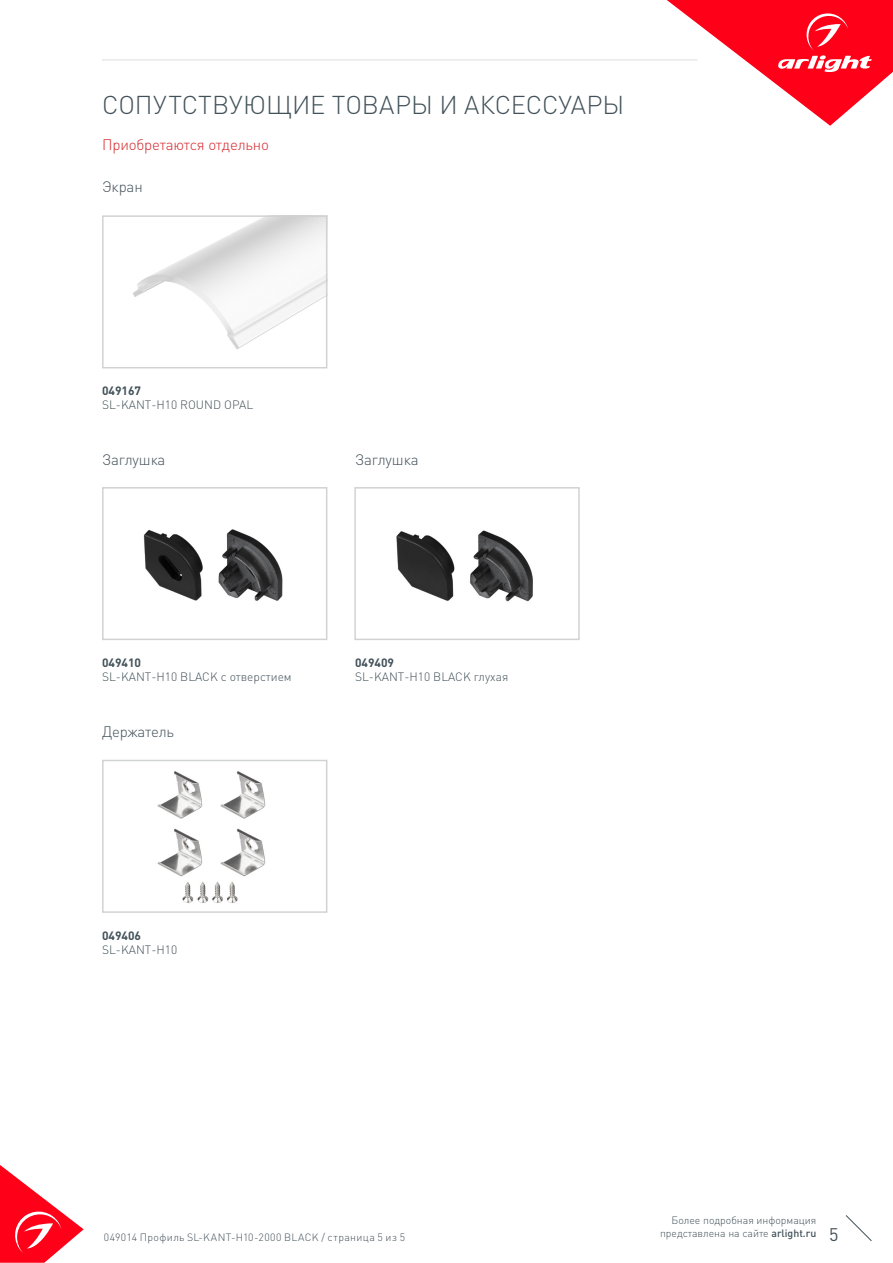
<style>
.page{position:relative;width:893px;height:1263px;background:#fff}
.page>*{position:absolute;margin:0;border:0;box-sizing:border-box;transform-origin:0 0}
.t1{font:300 25.5px "DIN Pro";color:#425159}
.t2{font:18px "DIN Pro";color:#425159}
.t3{font:300 15px "DIN Pro";letter-spacing:-.01em;color:#425159}
.t4{font:300 15px "DIN Pro";letter-spacing:-.01em;color:#d5262a}
.t5{font:300 12px "DIN Pro";color:#425159}
.t6{font:700 12px "DIN Pro";color:#425159}
.t7{font:300 10.5px "DIN Pro";color:#425159}
.t8{font:300 10.5px "DIN Pro";letter-spacing:.04em;color:#425159}
.s1{font-weight:500}
</style>
<div class="page">
<svg style="left:0;top:1165px;width:84px;height:98px"></svg>
<svg style="left:845px;top:1215px;width:27px;height:26px"></svg>
<svg style="left:667px;top:0;width:226px;height:126px"></svg>
<hr style="left:102px;top:60px;width:595px;height:1px;background:#dcdddf">
<img style="left:133px;top:218px;width:191px;height:131px">
<div style="left:102px;top:215px;width:225px;height:153px;border:2px solid #d1d2d4"></div>
<img style="left:157px;top:771px;width:109px;height:132px">
<div style="left:102px;top:760px;width:225px;height:153px;border:2px solid #d1d2d4"></div>
<img style="left:143px;top:529px;width:140px;height:72px">
<div style="left:102px;top:487px;width:225px;height:153px;border:2px solid #d1d2d4"></div>
<img style="left:396px;top:530px;width:137px;height:72px">
<div style="left:354px;top:487px;width:226px;height:153px;border:2px solid #d1d2d4"></div>
<p class="t1" style="left:102px;top:87px;width:524px">СОПУТСТВУЮЩИЕ ТОВАРЫ И АКСЕССУАРЫ</p>
<p class="t4" style="left:102px;top:134px;width:168px">Приобретаются отдельно</p>
<p class="t3" style="left:102px;top:177px;width:42px">Экран</p>
<p class="t6" style="left:102px;top:382px;width:41px">049167</p>
<p class="t5" style="left:102px;top:397px;width:153px">SL-KANT-H10 ROUND OPAL</p>
<p class="t3" style="left:102px;top:449px;width:65px">Заглушка</p>
<p class="t3" style="left:355px;top:449px;width:65px">Заглушка</p>
<p class="t6" style="left:102px;top:654px;width:41px">049410</p>
<p class="t5" style="left:102px;top:669px;width:191px">SL-KANT-H10 BLACK с отверстием</p>
<p class="t3" style="left:102px;top:721px;width:73px">Держатель</p>
<p class="t6" style="left:355px;top:654px;width:41px">049409</p>
<p class="t5" style="left:355px;top:669px;width:155px">SL-KANT-H10 BLACK глухая</p>
<p class="t6" style="left:102px;top:927px;width:41px">049406</p>
<p class="t5" style="left:102px;top:941px;width:77px">SL-KANT-H10</p>
<p class="t7" style="left:672px;top:1213px;width:146px">Более подробная информация</p>
<p class="t7" style="left:660px;top:1226px;width:158px">представлена на сайте <span class="s1">arlight.ru</span></p>
<p class="t8" style="left:104px;top:1230px;width:303px">049014 Профиль SL-KANT-H10-2000 BLACK / страница 5 из 5</p>
<h2 class="t2" style="left:829px;top:1222px;width:11px">5</h2>
</div>
